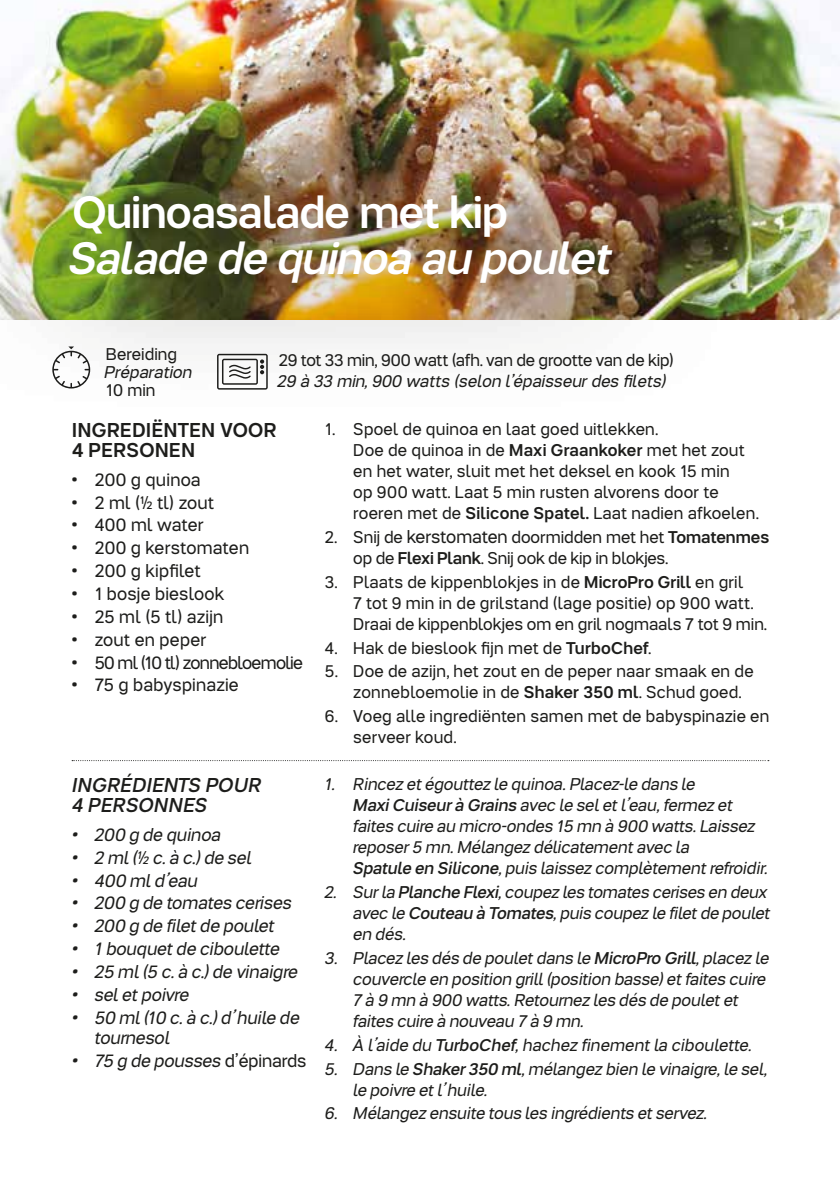
<style>
.page{position:relative;width:840px;height:1191px;background:#fff}
.page>*{position:absolute;margin:0;border:0;box-sizing:border-box;transform-origin:0 0}
.t1{font:500 45.2px "Tupper PR Oitalic";letter-spacing:-.02em;color:#fff}
.t2{font:500 45.2px "Tupper PRO";letter-spacing:-.02em;color:#fff}
.t3{font:500 20px/20px "Tupper PRO";letter-spacing:.025em;color:#1d1d1b}
.t4{font:italic 500 20px/20px "Tupper PRO";letter-spacing:.02em;color:#1d1d1b}
.t5{font:italic 18px/20px "Tupper PRO";letter-spacing:-.01em;color:#1d1d1b}
.t6{font:18px "Tupper PRO";letter-spacing:.005em;color:#1d1d1b}
.t7{font:18px "Tupper PRO";letter-spacing:-.04em;color:#1d1d1b}
.t8{font:italic 17px/21px "Tupper PRO";letter-spacing:-.01em;color:#1d1d1b}
.t9{font:17px/21px "Tupper PRO";letter-spacing:.01em;color:#1d1d1b}
.t10{font:17px "Tupper PR Oitalic";color:#1d1d1b}
.t11{font:17px "Tupper PRO";letter-spacing:-.01em;color:#1d1d1b}
.s1{font-style:normal}
.s2{font-weight:500}
.s3{font-size:18px}
</style>
<div class="page">
<svg style="left:72px;top:760px;width:696px;height:1px"></svg>
<img style="left:35px;top:0;width:804px;height:319px">
<img style="left:0;top:68px;width:726px;height:322px">
<svg style="left:217px;top:354px;width:50px;height:35px"></svg>
<h1 class="t2" style="left:73px;top:175px;width:436px">Quinoasalade met kip</h1>
<h1 class="t1" style="left:73px;top:221px;width:544px">Salade de quinoa au poulet</h1>
<p class="t9" style="left:106px;top:342px;width:73px">Bereiding</p>
<p class="t10" style="left:106px;top:358px;width:89px">Préparation</p>
<p class="t9" style="left:106px;top:378px;width:51px">10 min</p>
<p class="t11" style="left:279px;top:347px;width:396px">29 tot 33 min, 900 watt (afh. van de grootte van de kip)</p>
<p class="t10" style="left:279px;top:367px;width:390px">29 à 33 min, 900 watts (selon l’épaisseur des filets)</p>
<p class="t3" style="left:72px;top:419px;width:206px">INGREDIËNTEN VOOR<br>4 PERSONEN</p>
<p class="t6" style="left:72px;top:465px;width:130px">• 200 g quinoa</p>
<p class="t6" style="left:72px;top:488px;width:144px">• 2 ml (½ tl) zout</p>
<p class="t6" style="left:72px;top:510px;width:133px">• 400 ml water</p>
<p class="t6" style="left:72px;top:533px;width:178px">• 200 g kerstomaten</p>
<p class="t6" style="left:72px;top:556px;width:130px">• 200 g kipfilet</p>
<p class="t6" style="left:72px;top:579px;width:154px">• 1 bosje bieslook</p>
<p class="t6" style="left:72px;top:602px;width:153px">• 25 ml (5 tl) azijn</p>
<p class="t6" style="left:72px;top:625px;width:136px">• zout en peper</p>
<p class="t7" style="left:72px;top:647px;width:232px">• 50 ml (10 tl) zonnebloemolie</p>
<p class="t6" style="left:72px;top:670px;width:168px">• 75 g babyspinazie</p>
<p class="t4" style="left:72px;top:775px;width:191px">INGRÉDIENTS POUR<br>4 PERSONNES</p>
<p class="t5" style="left:72px;top:824px;width:150px">• 200 g de quinoa</p>
<p class="t5" style="left:72px;top:847px;width:181px">• 2 ml (½ c. à c.) de sel</p>
<p class="t5" style="left:72px;top:870px;width:127px">• 400 ml d’eau</p>
<p class="t5" style="left:72px;top:893px;width:221px">• 200 g de tomates cerises</p>
<p class="t5" style="left:72px;top:916px;width:204px">• 200 g de filet de poulet</p>
<p class="t5" style="left:72px;top:939px;width:209px">• 1 bouquet de ciboulette</p>
<p class="t5" style="left:72px;top:961px;width:227px">• 25 ml (5 c. à c.) de vinaigre</p>
<p class="t5" style="left:72px;top:984px;width:119px">• sel et poivre</p>
<p class="t5" style="left:95px;top:1007px;width:206px;text-indent:-23px">• 50 ml (10 c. à c.) d’huile de tournesol</p>
<p class="t5" style="left:72px;top:1050px;width:236px">• 75 g de pousses <span class="s1">d’épinards</span></p>
<p class="t9" style="left:353px;top:417px;width:407px;text-indent:-28px">1. Spoel de quinoa en laat goed uitlekken.<br>Doe de quinoa in de <span class="s2">Maxi Graankoker</span> met het zout en het water, sluit met het deksel en kook 15 min<br>op 900 watt. Laat 5 min rusten alvorens door te roeren met de <span class="s2">Silicone Spatel.</span> Laat nadien afkoelen.</p>
<p class="t9" style="left:353px;top:525px;width:417px;text-indent:-28px">2. Snij de <span class="s3">kerstomaten</span> doormidden met het <span class="s2">Tomatenmes </span>op de <span class="s2">Flexi Plank</span>. Snij ook de kip in blokjes.</p>
<p class="t9" style="left:353px;top:570px;width:415px;text-indent:-28px">3. Plaats de kippenblokjes in de <span class="s2">MicroPro Grill</span> en gril<br>7 tot 9 min in de grilstand (lage positie) op 900 watt.<br>Draai de kippenblokjes om en gril nogmaals 7 tot 9 min.</p>
<p class="t9" style="left:325px;top:636px;width:327px">4. Hak de bieslook fijn met de <span class="s2">TurboChef</span>.</p>
<p class="t9" style="left:353px;top:659px;width:401px;text-indent:-28px">5. Doe de azijn, het zout en de peper naar smaak en de zonnebloemolie in de <span class="s2">Shaker 350 ml</span>. Schud goed.</p>
<p class="t9" style="left:353px;top:704px;width:417px;text-indent:-28px">6. Voeg alle ingrediënten samen met de babyspinazie en serveer koud.</p>
<p class="t8" style="left:353px;top:774px;width:416px;text-indent:-28px">1. Rincez et égouttez le quinoa. Placez-le dans le<br><span class="s2">Maxi Cuiseur à Grains</span> avec le sel et l’eau, fermez et faites cuire au micro-ondes 15 mn à 900 watts. Laissez reposer 5 mn. Mélangez délicatement avec la<br><span class="s2">Spatule en Silicone</span>, puis laissez complètement refroidir.</p>
<p class="t8" style="left:353px;top:881px;width:418px;text-indent:-28px">2. Sur la <span class="s2">Planche Flexi</span>, coupez les tomates cerises en deux avec le <span class="s2">Couteau à Tomates</span>, puis coupez le filet de poulet en dés.</p>
<p class="t8" style="left:353px;top:947px;width:417px;text-indent:-28px">3. Placez les dés de poulet dans le <span class="s2">MicroPro Grill</span>, placez le couvercle en position grill (position basse) et faites cuire 7 à 9 mn à 900 watts. Retournez les dés de poulet et faites cuire à nouveau 7 à 9 mn.</p>
<p class="t8" style="left:325px;top:1034px;width:428px">4. À l’aide du <span class="s2">TurboChef</span>, hachez finement la ciboulette.</p>
<p class="t8" style="left:353px;top:1058px;width:415px;text-indent:-28px">5. Dans le <span class="s2">Shaker 350 ml</span>, mélangez bien le vinaigre, le sel, le poivre et l’huile.</p>
<p class="t8" style="left:325px;top:1103px;width:384px">6. Mélangez ensuite tous les ingrédients et servez.</p>
</div>
